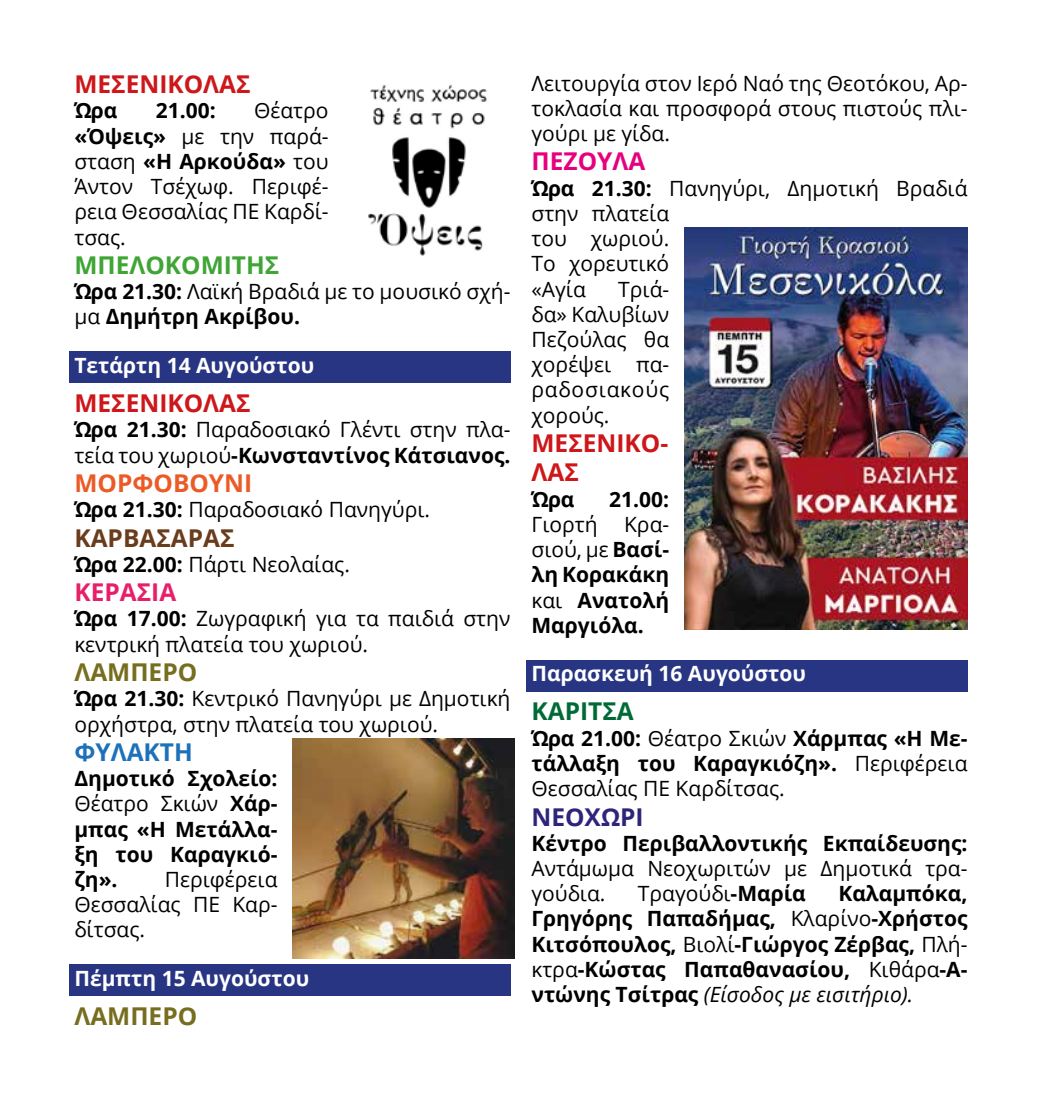
<style>
.page{position:relative;width:1042px;height:1117px;background:#fff}
.page>*{position:absolute;margin:0;border:0;box-sizing:border-box;transform-origin:0 0}
.t1{font:700 24.5px/29.4px "Open Sans";color:#cd171a}
.t2{font:700 24.5px "Open Sans";color:#766e1e}
.t3{font:700 24.5px "Open Sans";color:#3fa535}
.t4{font:700 24.5px "Open Sans";color:#eb5b25}
.t5{font:700 24.5px "Open Sans";color:#693c1c}
.t6{font:700 24.5px "Open Sans";color:#e71f69}
.t7{font:700 24.5px "Open Sans";color:#1d71b8}
.t8{font:700 24.5px "Open Sans";color:#e6007d}
.t9{font:700 24.5px "Open Sans";color:#006a36}
.t10{font:700 24.5px "Open Sans";color:#2e247a}
.t11{font:21px/25.2px "Open Sans";color:#000}
.t12{font:700 21px/25.2px "Open Sans";color:#000;text-align:justify}
.t13{font:700 21px "Open Sans";color:#fff}
.s1{font-weight:700}
.s2{font-weight:400}
.s3{font-weight:400;font-style:italic}
</style>
<div class="page">
<div style="left:69px;top:351px;width:441px;height:31px;background:#283583"></div>
<div style="left:69px;top:964px;width:441px;height:31px;background:#283583"></div>
<div style="left:526px;top:660px;width:441px;height:31px;background:#283583"></div>
<img style="left:368px;top:84px;width:119px;height:172px">
<img style="left:292px;top:738px;width:222px;height:220px">
<img style="left:684px;top:228px;width:283px;height:401px">
<p class="t1" style="left:74px;top:69px;width:178px">ΜΕΣΕΝΙΚΟΛΑΣ</p>
<p class="t12" style="left:74px;top:98px;width:45px">Ώρα</p>
<p class="t12" style="left:156px;top:98px;width:61px">21.00:</p>
<p class="t11" style="left:74px;top:98px;width:256px;text-align:justify;text-indent:180px">Θέατρο <span class="s1">«Όψεις»</span> με την παρά&shy;σταση <span class="s1">«Η Αρκούδα»</span> του Άντον Τσέχωφ. Περιφέ&shy;ρεια Θεσσαλίας ΠΕ Καρδί&shy;τσας.</p>
<p class="t3" style="left:74px;top:248px;width:206px">ΜΠΕΛΟΚΟΜΙΤΗΣ</p>
<p class="t11" style="left:74px;top:278px;width:437px"><span class="s1">Ώρα 21.30:</span> Λαϊκή Βραδιά με το μουσικό σχή&shy;μα <span class="s1">Δημήτρη Ακρίβου.</span></p>
<p class="t13" style="left:74px;top:350px;width:241px">Τετάρτη 14 Αυγούστου</p>
<p class="t1" style="left:74px;top:388px;width:178px">ΜΕΣΕΝΙΚΟΛΑΣ</p>
<p class="t11" style="left:74px;top:416px;width:437px"><span class="s1">Ώρα 21.30:</span> Παραδοσιακό Γλέντι στην πλα&shy;τεία του χωριού<span class="s1">-Κωνσταντίνος Κάτσιανος.</span></p>
<p class="t4" style="left:74px;top:465px;width:179px">ΜΟΡΦΟΒΟΥΝΙ</p>
<p class="t11" style="left:74px;top:496px;width:357px"><span class="s1">Ώρα 21.30:</span> Παραδοσιακό Πανηγύρι.</p>
<p class="t5" style="left:74px;top:520px;width:162px">ΚΑΡΒΑΣΑΡΑΣ</p>
<p class="t11" style="left:74px;top:551px;width:277px"><span class="s1">Ώρα 22.00:</span> Πάρτι Νεολαίας.</p>
<p class="t6" style="left:74px;top:575px;width:103px">ΚΕΡΑΣΙΑ</p>
<p class="t11" style="left:74px;top:605px;width:437px"><span class="s1">Ώρα 17.00:</span> Ζωγραφική για τα παιδιά στην κεντρική πλατεία του χωριού.</p>
<p class="t2" style="left:74px;top:654px;width:124px">ΛΑΜΠΕΡΟ</p>
<p class="t11" style="left:74px;top:685px;width:437px"><span class="s1">Ώρα 21.30:</span> Κεντρικό Πανηγύρι με Δημοτική ορχήστρα, στην πλατεία του χωριού.</p>
<p class="t7" style="left:74px;top:734px;width:120px">ΦΥΛΑΚΤΗ</p>
<p class="t12" style="left:74px;top:765px;width:205px">Δημοτικό Σχολείο:<br><span class="s2">Θέατρο Σκιών</span> Χάρ&shy;μπας «Η Μετάλλα&shy;ξη του Καραγκιό&shy;ζη».</p>
<p class="t11" style="left:74px;top:866px;width:205px;text-align:justify;text-indent:90px">Περιφέρεια Θεσσαλίας ΠΕ Καρ&shy;δίτσας.</p>
<p class="t13" style="left:74px;top:963px;width:236px">Πέμπτη 15 Αυγούστου</p>
<p class="t2" style="left:74px;top:998px;width:124px">ΛΑΜΠΕΡΟ</p>
<p class="t11" style="left:531px;top:70px;width:437px;text-align:justify">Λειτουργία στον Ιερό Ναό της Θεοτόκου, Αρ&shy;τοκλασία και προσφορά στους πιστούς πλι&shy;γούρι με γίδα.</p>
<p class="t8" style="left:531px;top:144px;width:115px">ΠΕΖΟΥΛΑ</p>
<p class="t11" style="left:531px;top:175px;width:437px"><span class="s1">Ώρα 21.30:</span> Πανηγύρι, Δημοτική Βραδιά στην πλατεία<br>του χωριού.<br>Το χορευτικό<br>«Αγία</p>
<p class="t11" style="left:531px;top:276px;width:139px;text-align:justify;text-indent:87px">Τριά&shy;δα» Καλυβίων Πεζούλας θα χορέψει πα&shy;ραδοσιακούς χορούς.</p>
<p class="t1" style="left:531px;top:427px;width:138px">ΜΕΣΕΝΙΚΟ-<br>ΛΑΣ</p>
<p class="t12" style="left:531px;top:486px;width:45px">Ώρα</p>
<p class="t12" style="left:609px;top:486px;width:61px">21.00:</p>
<p class="t11" style="left:531px;top:511px;width:68px">Γιορτή</p>
<p class="t12" style="left:531px;top:511px;width:139px;text-indent:93px"><span class="s2">Κρα&shy;σιού, με</span> Βασί&shy;λη Κορακάκη <span class="s2">και</span> Ανατολή Μαργιόλα.</p>
<p class="t13" style="left:531px;top:658px;width:276px">Παρασκευή 16 Αυγούστου</p>
<p class="t9" style="left:531px;top:694px;width:104px">ΚΑΡΙΤΣΑ</p>
<p class="t12" style="left:531px;top:724px;width:437px">Ώρα 21.00: <span class="s2">Θέατρο Σκιών</span> Χάρμπας «Η Με&shy;τάλλαξη του Καραγκιόζη». <span class="s2">Περιφέρεια Θεσσαλίας ΠΕ Καρδίτσας.</span></p>
<p class="t10" style="left:531px;top:799px;width:114px">ΝΕΟΧΩΡΙ</p>
<p class="t12" style="left:531px;top:829px;width:437px">Κέντρο Περιβαλλοντικής Εκπαίδευσης:</p>
<p class="t11" style="left:531px;top:855px;width:437px">Αντάμωμα Νεοχωριτών με Δημοτικά τρα&shy;γούδια.</p>
<p class="t11" style="left:638px;top:880px;width:169px">Τραγούδι<span class="s1">-Μαρία</span></p>
<p class="t12" style="left:531px;top:880px;width:437px;text-indent:307px">Καλαμπόκα, Γρηγόρης Παπαδήμας, <span class="s2">Κλαρίνο</span>-Χρήστος Κιτσόπουλος, <span class="s2">Βιολί</span>-Γιώργος Ζέρβας, <span class="s2">Πλή&shy;κτρα</span>-Κώστας Παπαθανασίου, <span class="s2">Κιθάρα</span>-Α&shy;ντώνης Τσίτρας <span class="s3">(Είσοδος με εισιτήριο).</span></p>
</div>
